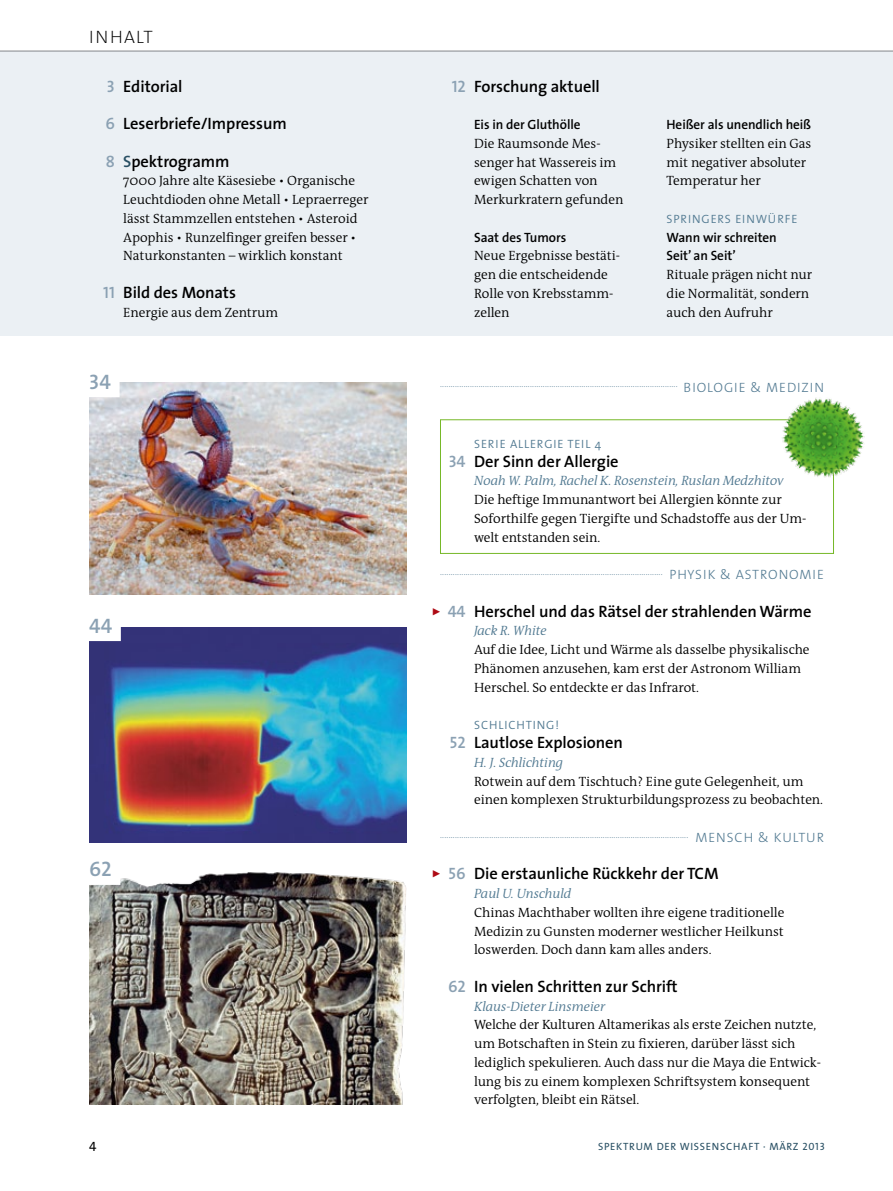
<style>
.page{position:relative;width:893px;height:1191px;background:#fff}
.page>*{position:absolute;margin:0;border:0;box-sizing:border-box;transform-origin:0 0}
.t1{font:21px "The Sans Semi Bold Caps";color:#8ba1b3}
.t2{font:200 18px "The Sans";letter-spacing:.07em;color:#000}
.t3{font:600 16.5px "The Sans";letter-spacing:-.005em;color:#000}
.t4{font:300 13.5px/18.8px "The Antiqua B4";letter-spacing:-.005em;color:#000}
.t5{font:italic 300 13.5px "The Antiqua B4 i";letter-spacing:-.005em;color:#517991}
.t6{font:600 13.5px/18.8px "The Sans";letter-spacing:-.005em;color:#000}
.t7{font:300 13.5px "The Sans";letter-spacing:.07em;color:#517991}
.t8{font:13.5px "The Sans Caps";color:#000}
.t9{font:300 12px "The Sans";letter-spacing:.07em;color:#517991}
.t10{font:10.5px "The Sans";letter-spacing:.07em;color:#284f63}
.t11{font:300 9px "The Sans";color:#517991}
.s1{font-family:"The Sans Semi Bold Caps";font-weight:400;color:#8ba1b3}
.s2{font-family:"The Sans Semi Bold Caps";font-weight:400;color:#284f63}
.s3{font-family:"The Sans Caps"}
</style>
<div class="page">
<div style="left:0;top:51px;width:893px;height:284px;background:#ebf0f4"></div>
<img style="left:89px;top:383px;width:317px;height:211px">
<img style="left:89px;top:628px;width:317px;height:214px">
<img style="left:89px;top:872px;width:317px;height:232px">
<div style="left:81px;top:372px;width:39px;height:25px;background:#fff"></div>
<div style="left:81px;top:615px;width:40px;height:26px;background:#fff"></div>
<div style="left:81px;top:859px;width:39px;height:26px;background:#fff"></div>
<div style="left:440px;top:419px;width:394px;height:135px;border:1px solid #76b828"></div>
<img style="left:765px;top:398px;width:100px;height:92px">
<hr style="left:892px;top:0;width:1px;height:383px;background:#c5c6c6">
<h2 class="t2" style="left:89px;top:26px;width:65px">inhalt</h2>
<p class="t3" style="left:107px;top:75px;width:77px"><span class="s1">3</span> Editorial</p>
<p class="t3" style="left:105px;top:113px;width:183px"><span class="s1">6</span> Leserbriefe/Impressum</p>
<p class="t3" style="left:106px;top:150px;width:125px"><span class="s1">8</span> <span class="s2">S</span>pektrogramm</p>
<p class="t4" style="left:123px;top:172px;width:247px">7000 Jahre alte Käsesiebe • Organische Leuchtdioden ohne Metall • Lepraerreger lässt Stammzellen entstehen • Asteroid Apophis • Runzelfinger greifen besser • Naturkonstanten – wirklich konstant</p>
<p class="t3" style="left:103px;top:282px;width:134px"><span class="s1">11</span> Bild des Monats</p>
<p class="t4" style="left:123px;top:303px;width:156px">Energie aus dem Zentrum</p>
<h1 class="t1" style="left:89px;top:368px;width:23px">34</h1>
<h1 class="t1" style="left:89px;top:612px;width:24px">44</h1>
<h1 class="t1" style="left:89px;top:856px;width:24px">62</h1>
<p class="t3" style="left:452px;top:75px;width:150px"><span class="s1">12</span> Forschung aktuell</p>
<p class="t6" style="left:474px;top:115px;width:108px">Eis in der Gluthölle</p>
<p class="t4" style="left:474px;top:134px;width:151px">Die Raumsonde Mes&shy;senger hat Wassereis im ewigen Schatten von<br>Merkurkratern gefunden</p>
<p class="t6" style="left:474px;top:228px;width:94px">Saat des Tumors</p>
<p class="t4" style="left:474px;top:247px;width:147px">Neue Ergebnisse bestäti&shy;gen die entscheidende<br>Rolle von Krebsstamm&shy;zellen</p>
<p class="t6" style="left:666px;top:115px;width:146px">Heißer als unendlich heiß</p>
<p class="t4" style="left:666px;top:134px;width:146px">Physiker stellten ein Gas mit negativer absoluter<br>Temperatur her</p>
<p class="t9" style="left:666px;top:211px;width:132px">SPRINGERS EINWÜRFE</p>
<p class="t6" style="left:666px;top:228px;width:112px">Wann wir schreiten<br>Seit’ an Seit’</p>
<p class="t4" style="left:666px;top:266px;width:147px">Rituale prägen nicht nur die Normalität, sondern auch den Aufruhr</p>
<p class="t11" style="left:440px;top:378px;width:239px">...............................................................................................................</p>
<p class="t7" style="left:684px;top:378px;width:142px">BIOLOGIE &amp; MEDIZIN</p>
<p class="t9" style="left:474px;top:436px;width:129px">SERIE ALLERGIE TEIL 4</p>
<p class="t3" style="left:449px;top:450px;width:172px"><span class="s1">34</span> Der Sinn der Allergie</p>
<p class="t5" style="left:474px;top:474px;width:311px">Noah W. Palm, Rachel K. Rosenstein, Ruslan Medzhitov</p>
<p class="t4" style="left:474px;top:491px;width:334px">Die heftige Immunantwort bei Allergien könnte zur<br>Soforthilfe gegen Tiergifte und Schadstoffe aus der Um&shy;welt entstanden sein.</p>
<p class="t11" style="left:440px;top:566px;width:224px">........................................................................................................</p>
<p class="t7" style="left:669px;top:566px;width:156px">PHYSIK &amp; ASTRONOMIE</p>
<p class="t3" style="left:448px;top:600px;width:365px"><span class="s1">44</span> Herschel und das Rätsel der strahlenden Wärme</p>
<p class="t5" style="left:474px;top:624px;width:74px">Jack R. White</p>
<p class="t4" style="left:474px;top:641px;width:337px">Auf die Idee, Licht und Wärme als dasselbe physikalische<br>Phänomen anzusehen, kam erst der Astronom William<br>Herschel. So entdeckte er das Infrarot.</p>
<p class="t9" style="left:474px;top:717px;width:86px">SCHLICHTING!</p>
<p class="t3" style="left:450px;top:732px;width:175px"><span class="s1">52</span> Lautlose Explosionen</p>
<p class="t5" style="left:474px;top:755px;width:91px">H. J. Schlichting</p>
<p class="t4" style="left:474px;top:772px;width:350px">Rotwein auf dem Tischtuch? Eine gute Gelegenheit, um einen komplexen Strukturbildungsprozess zu beobachten.</p>
<p class="t11" style="left:440px;top:828px;width:250px">....................................................................................................................</p>
<p class="t7" style="left:695px;top:828px;width:130px">MENSCH &amp; KULTUR</p>
<p class="t3" style="left:449px;top:863px;width:272px"><span class="s1">56</span> Die erstaunliche Rückkehr der TCM</p>
<p class="t5" style="left:474px;top:886px;width:99px">Paul U. Unschuld</p>
<p class="t4" style="left:474px;top:903px;width:312px;text-align:justify">Chinas Machthaber wollten ihre eigene traditionelle Medizin zu Gunsten moderner westlicher Heilkunst loswerden. Doch dann kam alles anders.</p>
<p class="t3" style="left:448px;top:975px;width:231px"><span class="s1">62</span> In vielen Schritten zur Schrift</p>
<p class="t5" style="left:474px;top:999px;width:132px">Klaus-Dieter Linsmeier</p>
<p class="t4" style="left:474px;top:1016px;width:348px">Welche der Kulturen Altamerikas als erste Zeichen nutzte, um Botschaften in Stein zu fixieren, darüber lässt sich lediglich spekulieren. Auch dass nur die Maya die Entwick&shy;lung bis zu einem komplexen Schriftsystem konsequent verfolgten, bleibt ein Rätsel.</p>
<p class="t8" style="left:89px;top:1137px;width:9px">4</p>
<p class="t10" style="left:598px;top:1139px;width:228px">SPEKTRUM DER WISSENSCHAFT · März <span class="s3">2013</span></p>
</div>
